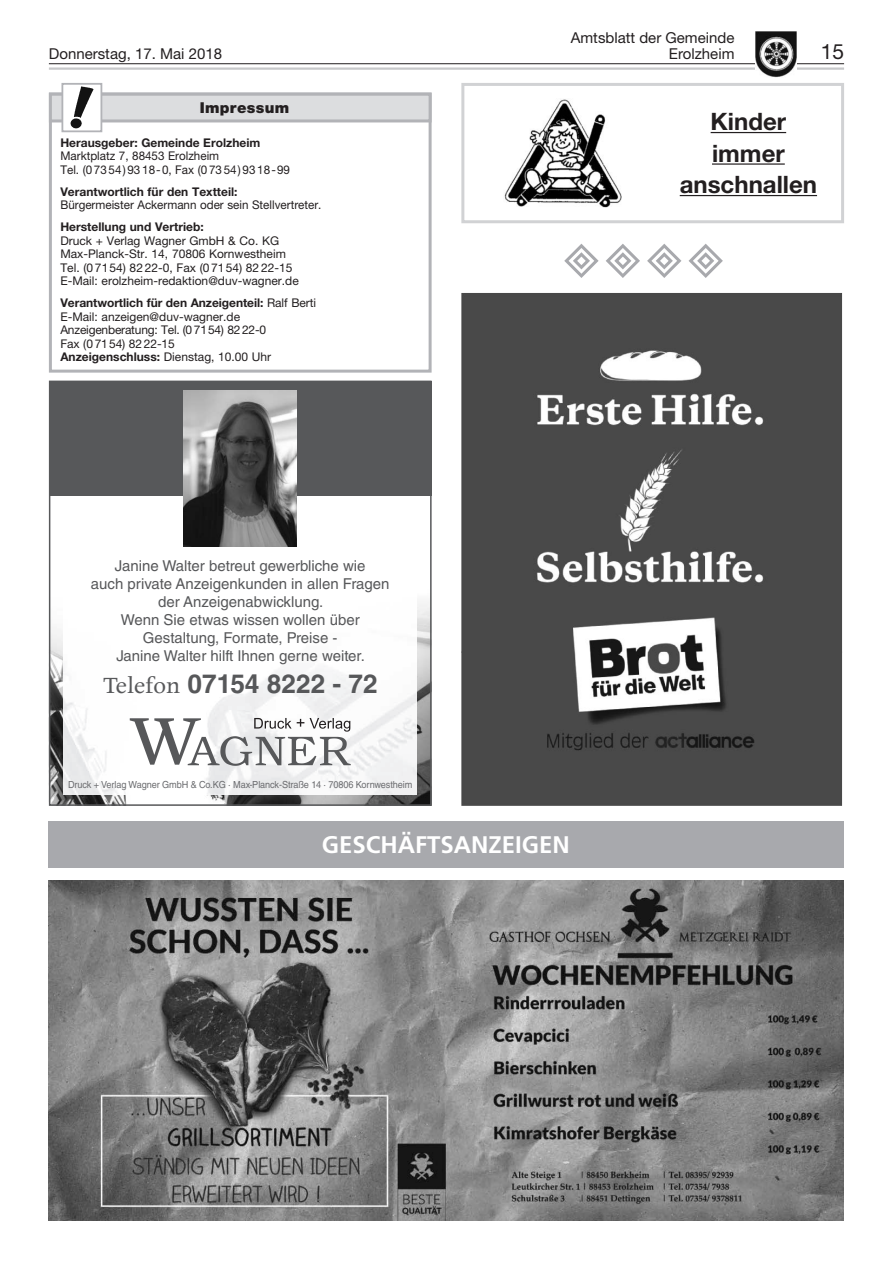
<style>
.page{position:relative;width:893px;height:1263px;background:#fff}
.page>*{position:absolute;margin:0;border:0;box-sizing:border-box;transform-origin:0 0}
.t1{font:700 26.25px "Helvetica LT Std";color:#57585a}
.t2{font:700 24px/31.5px "Helvetica Neue LT Std";color:#231f20;text-align:center}
.t3{font:700 24px "Frutiger LT Std";color:#fff}
.t4{font:21px "Helvetica Neue LT Std";color:#231f20}
.t5{font:15px/18px "Helvetica LT Std";color:#57585a;text-align:center}
.t6{font:15px "Helvetica Neue LT Std";color:#231f20}
.t7{font:900 15px "Helvetica Neue LT Std";letter-spacing:.025em;color:#231f20}
.t8{font:12px/13.5px "Helvetica Neue LT Std";color:#231f20}
.t9{font:700 12px "Helvetica Neue LT Std";color:#231f20}
.t10{font:9.75px "Helvetica LT Std";letter-spacing:-.01em;color:#6c6d70;scale:.94 1}
.s1{font-weight:700}
.s2{font-family:"Apollo MT Std";font-weight:400}
</style>
<div class="page">
<hr style="left:49px;top:67px;width:795px;height:3px;background:#c7c8ca">
<hr style="left:49px;top:63px;width:795px;height:1px;background:#231f20">
<img style="left:755px;top:32px;width:41px;height:46px">
<div style="left:49px;top:92px;width:383px;height:281px;border:3px solid #b2b3b7"></div>
<div style="left:50px;top:94px;width:380px;height:27px;background:#dcdddf"></div>
<div style="left:49px;top:93px;width:383px;height:29px;border:3px solid #b2b3b7"></div>
<div style="left:62px;top:84px;width:39px;height:47px;background:#fff"></div>
<img style="left:71px;top:86px;width:22px;height:43px">
<div style="left:61px;top:83px;width:41px;height:49px;border:2px solid #b2b3b7"></div>
<img style="left:48px;top:880px;width:795px;height:340px">
<div style="left:48px;top:821px;width:795px;height:46px;background:#a8a9ad"></div>
<img style="left:52px;top:630px;width:44px;height:173px">
<img style="left:384px;top:602px;width:45px;height:201px">
<img style="left:96px;top:795px;width:288px;height:8px">
<img style="left:64px;top:602px;width:353px;height:193px">
<div style="left:49px;top:381px;width:383px;height:114px;background:#57585a"></div>
<svg style="left:130px;top:718px;width:221px;height:48px"></svg>
<div style="left:49px;top:381px;width:383px;height:425px;border:2px solid #57585a"></div>
<img style="left:184px;top:391px;width:113px;height:155px">
<img style="left:461px;top:293px;width:381px;height:513px">
<svg style="left:461px;top:83px;width:383px;height:140px"></svg>
<img style="left:504px;top:99px;width:118px;height:108px">
<svg style="left:564px;top:244px;width:159px;height:34px"></svg>
<p class="t6" style="left:571px;top:28px;width:165px">Amtsblatt der Gemeinde</p>
<p class="t6" style="left:49px;top:45px;width:175px">Donnerstag, 17. Mai 2018</p>
<p class="t6" style="left:669px;top:45px;width:67px">Erolzheim</p>
<h3 class="t4" style="left:821px;top:39px;width:25px">15</h3>
<p class="t7" style="left:200px;top:99px;width:91px">Impressum</p>
<p class="t9" style="left:60px;top:135px;width:201px">Herausgeber: Gemeinde Erolzheim</p>
<p class="t8" style="left:60px;top:149px;width:231px">Marktplatz 7, 88453 Erolzheim<br>Tel. (0 73 54) 93 18-0, Fax (0 73 54) 93 18-99</p>
<p class="t9" style="left:60px;top:184px;width:179px">Verantwortlich für den Textteil:</p>
<p class="t8" style="left:60px;top:198px;width:263px">Bürgermeister Ackermann oder sein Stellvertreter.</p>
<p class="t9" style="left:60px;top:219px;width:145px">Herstellung und Vertrieb:</p>
<p class="t8" style="left:60px;top:233px;width:240px">Druck + Verlag Wagner GmbH &amp; Co. KG Max-Planck-Str. 14, 70806 Kornwestheim Tel. (0 7154) 82 22-0, Fax (0 7154) 82 22-15<br>E-Mail: erolzheim-redaktion@duv-wagner.de</p>
<p class="t8" style="left:60px;top:296px;width:257px"><span class="s1">Verantwortlich für den Anzeigenteil:</span> Ralf Berti E-Mail: anzeigen@duv-wagner.de Anzeigenberatung: Tel. (07154) 8222-0<br>Fax (0 7154) 82 22-15<br><span class="s1">Anzeigenschluss:</span> Dienstag, 10.00 Uhr</p>
<p class="t5" style="left:91px;top:556px;width:300px">Janine Walter betreut gewerbliche wie<br>auch private Anzeigenkunden in allen Fragen der Anzeigenabwicklung.<br>Wenn Sie etwas wissen wollen über Gestaltung, Formate, Preise -<br>Janine Walter hilft Ihnen gerne weiter.</p>
<h1 class="t1" style="left:103px;top:668px;width:277px"><span class="s2">Telefon</span> 07154 8222 - 72</h1>
<p class="t10" style="left:68px;top:779px;width:368px">Druck + Verlag Wagner GmbH &amp; Co.KG · Max-Planck-Straße 14 · 70806 Kornwestheim</p>
<h2 class="t3" style="left:322px;top:831px;width:250px">GESCHÄFTSANZEIGEN</h2>
<h2 class="t2" style="left:680px;top:105px;width:139px">Kinder immer anschnallen</h2>
</div>
